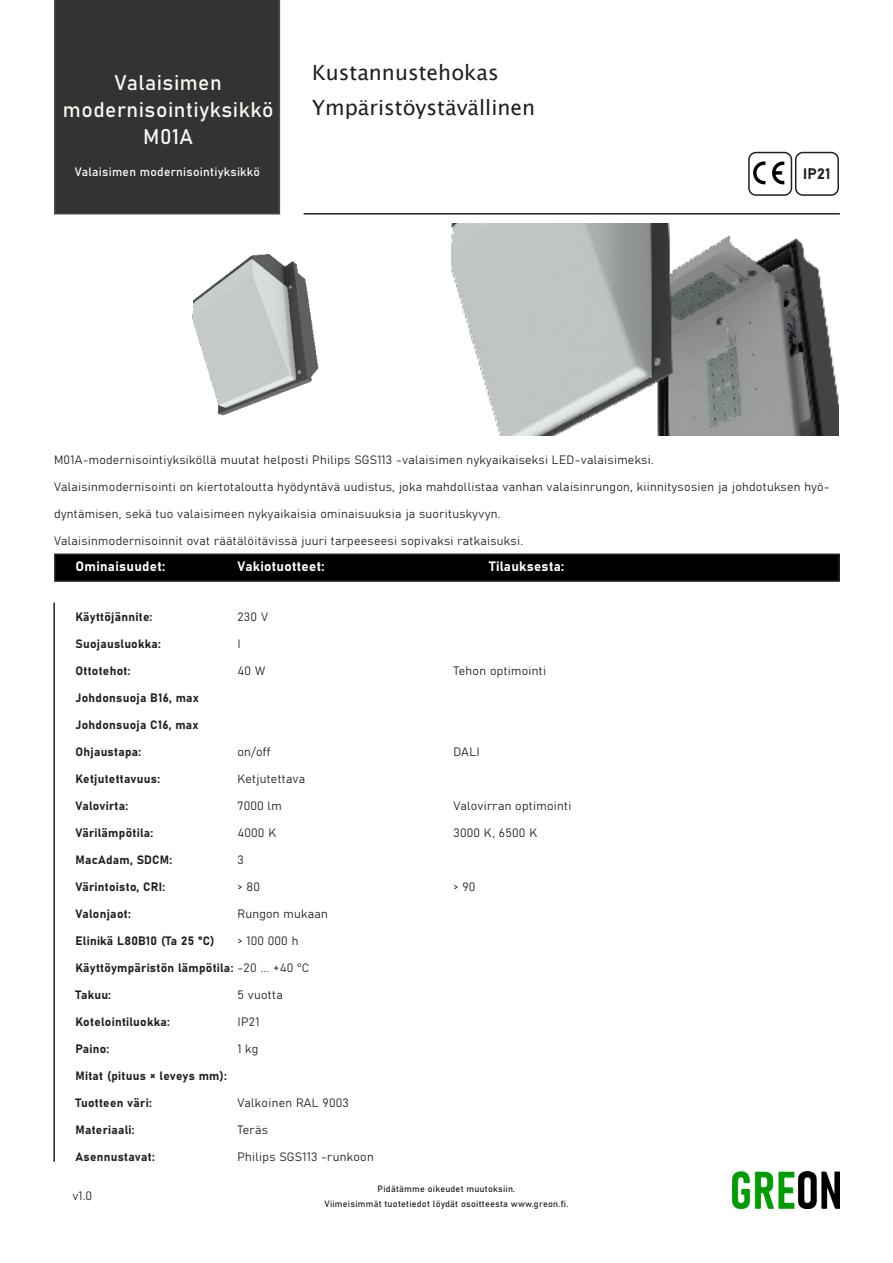
<style>
.page{position:relative;width:893px;height:1263px;background:#fff}
.page>*{position:absolute;margin:0;border:0;box-sizing:border-box;transform-origin:0 0}
.t1{font:21px "Lucida Sans Unicode";color:#231f20}
.Peruskappale{font:21px "Bahnschrift";letter-spacing:.025em;color:#f6faf2}
.Peruskappale-2{font:15px "Bahnschrift";color:#231f20}
.Peruskappale-3{font:13.5px "Bahnschrift";letter-spacing:.025em;color:#fff}
.Peruskappale-4{font:12px "Bahnschrift";letter-spacing:.025em;color:#231f20}
.Peruskappale-5{font:12px "Bahnschrift";letter-spacing:.025em;color:#fff}
.Peruskappale-6{font:9px "Bahnschrift";letter-spacing:.025em;color:#231f20}
</style>
<div class="page">
<div style="left:54px;top:0;width:226px;height:215px;background:#333334"></div>
<img style="left:452px;top:223px;width:386px;height:213px">
<img style="left:192px;top:254px;width:127px;height:162px">
<hr style="left:304px;top:213px;width:536px;height:2px;background:#231f20">
<hr style="left:53px;top:603px;width:2px;height:559px;background:#231f20">
<img style="left:753px;top:161px;width:32px;height:24px">
<div style="left:748px;top:152px;width:44px;height:44px;border:2px solid #231f20;border-radius:7px"></div>
<div style="left:795px;top:152px;width:44px;height:44px;border:2px solid #231f20;border-radius:7px"></div>
<div style="left:55px;top:554px;width:784px;height:27px;background:#000001"></div>
<div style="left:54px;top:553px;width:786px;height:29px;border:2px solid #231f20"></div>
<img style="left:733px;top:1171px;width:107px;height:37px">
<p class="Peruskappale" style="left:115px;top:66px;width:109px">Valaisimen</p>
<p class="Peruskappale" style="left:63px;top:93px;width:212px">modernisointiyksikkö</p>
<p class="Peruskappale" style="left:143px;top:120px;width:52px">M01A</p>
<p class="Peruskappale-5" style="left:75px;top:163px;width:187px">Valaisimen modernisointiyksikkö</p>
<p class="t1" style="left:312px;top:56px;width:188px">Kustannustehokas</p>
<p class="t1" style="left:312px;top:91px;width:225px">Ympäristöystävällinen</p>
<p class="Peruskappale-2" style="left:803px;top:162px;width:29px">IP21</p>
<p class="Peruskappale-4" style="left:54px;top:451px;width:601px">M01A-modernisointiyksiköllä muutat helposti Philips SGS113 -valaisimen nykyaikaiseksi LED-valaisimeksi.</p>
<p class="Peruskappale-4" style="left:54px;top:478px;width:777px">Valaisinmodernisointi on kiertotaloutta hyödyntävä uudistus, joka mahdollistaa vanhan valaisinrungon, kiinnitysosien ja johdotuksen hyö-</p>
<p class="Peruskappale-4" style="left:54px;top:505px;width:448px">dyntämisen, sekä tuo valaisimeen nykyaikaisia ominaisuuksia ja suorituskyvyn.</p>
<p class="Peruskappale-4" style="left:54px;top:532px;width:471px">Valaisinmodernisoinnit ovat räätälöitävissä juuri tarpeeseesi sopivaksi ratkaisuksi.</p>
<p class="Peruskappale-3" style="left:75px;top:556px;width:91px">Ominaisuudet:</p>
<p class="Peruskappale-3" style="left:237px;top:556px;width:89px">Vakiotuotteet:</p>
<p class="Peruskappale-3" style="left:489px;top:556px;width:77px">Tilauksesta:</p>
<p class="Peruskappale-4" style="left:75px;top:607px;width:78px">Käyttöjännite:</p>
<p class="Peruskappale-4" style="left:237px;top:607px;width:32px">230 V</p>
<p class="Peruskappale-4" style="left:75px;top:634px;width:87px">Suojausluokka:</p>
<p class="Peruskappale-4" style="left:237px;top:634px;width:5px">I</p>
<p class="Peruskappale-4" style="left:75px;top:661px;width:57px">Ottotehot:</p>
<p class="Peruskappale-4" style="left:237px;top:661px;width:29px">40 W</p>
<p class="Peruskappale-4" style="left:453px;top:661px;width:94px">Tehon optimointi</p>
<p class="Peruskappale-4" style="left:75px;top:688px;width:125px">Johdonsuoja B16, max</p>
<p class="Peruskappale-4" style="left:75px;top:715px;width:125px">Johdonsuoja C16, max</p>
<p class="Peruskappale-4" style="left:75px;top:742px;width:67px">Ohjaustapa:</p>
<p class="Peruskappale-4" style="left:237px;top:742px;width:35px">on/off</p>
<p class="Peruskappale-4" style="left:453px;top:742px;width:28px">DALI</p>
<p class="Peruskappale-4" style="left:75px;top:769px;width:86px">Ketjutettavuus:</p>
<p class="Peruskappale-4" style="left:237px;top:769px;width:69px">Ketjutettava</p>
<p class="Peruskappale-4" style="left:75px;top:796px;width:54px">Valovirta:</p>
<p class="Peruskappale-4" style="left:237px;top:796px;width:46px">7000 lm</p>
<p class="Peruskappale-4" style="left:453px;top:796px;width:119px">Valovirran optimointi</p>
<p class="Peruskappale-4" style="left:75px;top:823px;width:79px">Värilämpötila:</p>
<p class="Peruskappale-4" style="left:237px;top:823px;width:40px">4000 K</p>
<p class="Peruskappale-4" style="left:453px;top:823px;width:85px">3000 K, 6500 K</p>
<p class="Peruskappale-4" style="left:75px;top:850px;width:98px">MacAdam, SDCM:</p>
<p class="Peruskappale-4" style="left:237px;top:850px;width:8px">3</p>
<p class="Peruskappale-4" style="left:75px;top:877px;width:91px">Värintoisto, CRI:</p>
<p class="Peruskappale-4" style="left:237px;top:877px;width:24px">&gt; 80</p>
<p class="Peruskappale-4" style="left:453px;top:877px;width:24px">&gt; 90</p>
<p class="Peruskappale-4" style="left:75px;top:904px;width:57px">Valonjaot:</p>
<p class="Peruskappale-4" style="left:237px;top:904px;width:92px">Rungon mukaan</p>
<p class="Peruskappale-4" style="left:75px;top:931px;width:141px">Elinikä L80B10 (Ta 25 °C)</p>
<p class="Peruskappale-4" style="left:237px;top:931px;width:62px">&gt; 100 000 h</p>
<p class="Peruskappale-4" style="left:75px;top:958px;width:235px">Käyttöympäristön lämpötila: -20 ... +40 °C</p>
<p class="Peruskappale-4" style="left:75px;top:985px;width:37px">Takuu:</p>
<p class="Peruskappale-4" style="left:237px;top:985px;width:47px">5 vuotta</p>
<p class="Peruskappale-4" style="left:75px;top:1012px;width:96px">Kotelointiluokka:</p>
<p class="Peruskappale-4" style="left:237px;top:1012px;width:23px">IP21</p>
<p class="Peruskappale-4" style="left:75px;top:1039px;width:35px">Paino:</p>
<p class="Peruskappale-4" style="left:237px;top:1039px;width:22px">1 kg</p>
<p class="Peruskappale-4" style="left:75px;top:1066px;width:153px">Mitat (pituus × leveys mm):</p>
<p class="Peruskappale-4" style="left:75px;top:1093px;width:78px">Tuotteen väri:</p>
<p class="Peruskappale-4" style="left:237px;top:1093px;width:113px">Valkoinen RAL 9003</p>
<p class="Peruskappale-4" style="left:75px;top:1120px;width:61px">Materiaali:</p>
<p class="Peruskappale-4" style="left:237px;top:1120px;width:32px">Teräs</p>
<p class="Peruskappale-4" style="left:75px;top:1147px;width:81px">Asennustavat:</p>
<p class="Peruskappale-4" style="left:237px;top:1147px;width:138px">Philips SGS113 -runkoon</p>
<p class="Peruskappale-4" style="left:72px;top:1186px;width:21px">v1.0</p>
<p class="Peruskappale-6" style="left:378px;top:1182px;width:139px">Pidätämme oikeudet muutoksiin.</p>
<p class="Peruskappale-6" style="left:324px;top:1197px;width:245px">Viimeisimmät tuotetiedot löydät osoitteesta www.greon.fi.</p>
</div>
